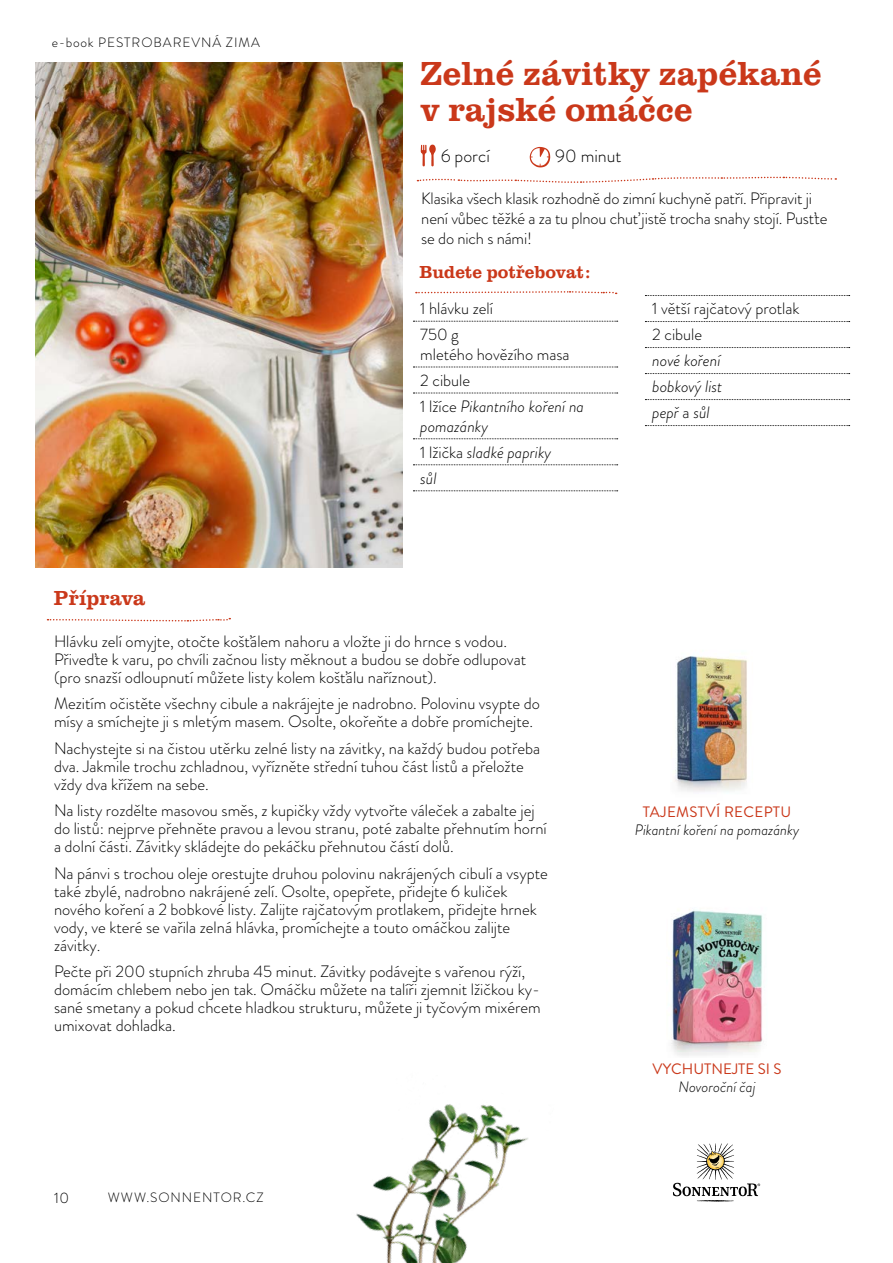
<style>
.page{position:relative;width:893px;height:1263px;background:#fff}
.page>*{position:absolute;margin:0;border:0;box-sizing:border-box;transform-origin:0 0}
.t1{font:500 34.5px/36px "Clarendon URWTOT";color:#ca381a}
.t2{font:500 21px "Clarendon URWTOT";color:#ca381a}
.t3{font:500 18px "Clarendon URWTOT";color:#ca381a}
.t4{font:300 18px "Brandon Grotesque";color:#000}
.t5{font:300 16.5px/18px "Brandon Grotesque";color:#000}
.t6{font:italic 300 16.5px/26px "Brandon Grotesque";color:#000}
.t7{font:italic 300 15.15px "Brandon Grotesque";color:#000}
.t8{font:15.15px "Brandon Grotesque";letter-spacing:.015em;color:#ca381a}
.t9{font:300 15px "Brandon Grotesque";color:#000}
.t10{font:300 13.5px "Brandon Grotesque";letter-spacing:.07em;color:#000}
.s1{font-style:italic}
.s2{font-style:normal}
</style>
<div class="page">
<svg style="left:673px;top:1143px;width:87px;height:58px"></svg>
<img style="left:35px;top:62px;width:367px;height:506px">
<svg style="left:413px;top:321px;width:205px;height:1px"></svg>
<svg style="left:413px;top:367px;width:205px;height:1px"></svg>
<svg style="left:413px;top:393px;width:205px;height:1px"></svg>
<svg style="left:413px;top:438px;width:205px;height:1px"></svg>
<svg style="left:413px;top:464px;width:205px;height:1px"></svg>
<svg style="left:413px;top:490px;width:205px;height:1px"></svg>
<svg style="left:645px;top:295px;width:205px;height:1px"></svg>
<svg style="left:645px;top:321px;width:205px;height:1px"></svg>
<svg style="left:645px;top:347px;width:205px;height:1px"></svg>
<svg style="left:645px;top:373px;width:205px;height:1px"></svg>
<svg style="left:645px;top:399px;width:205px;height:1px"></svg>
<svg style="left:645px;top:425px;width:205px;height:1px"></svg>
<svg style="left:417px;top:176px;width:419px;height:7px"></svg>
<svg style="left:48px;top:617px;width:182px;height:5px"></svg>
<img style="left:674px;top:656px;width:73px;height:136px">
<svg style="left:416px;top:291px;width:201px;height:4px"></svg>
<svg style="left:530px;top:147px;width:20px;height:20px"></svg>
<svg style="left:421px;top:144px;width:15px;height:22px"></svg>
<img style="left:356px;top:1104px;width:172px;height:159px">
<img style="left:670px;top:909px;width:93px;height:147px">
<p class="t10" style="left:52px;top:33px;width:209px">e-book PESTROBAREVNÁ ZIMA</p>
<h1 class="t1" style="left:420px;top:56px;width:403px">Zelné závitky zapékané v rajské omáčce</h1>
<p class="t4" style="left:441px;top:143px;width:51px">6 porcí</p>
<p class="t4" style="left:555px;top:143px;width:68px">90 minut</p>
<p class="t5" style="left:421px;top:189px;width:408px;line-height:19.8px">Klasika všech klasik rozhodně do zimní kuchyně patří. Připravit ji není vůbec těžké a za tu plnou chuť jistě trocha snahy stojí. Pusťte se do nich s námi!</p>
<p class="t3" style="left:419px;top:262px;width:173px">Budete potřebovat:</p>
<p class="t5" style="left:420px;top:295px;width:74px;line-height:26px">1 hlávku zelí<br>750 g</p>
<p class="t5" style="left:420px;top:341px;width:165px;line-height:26px">mletého hovězího masa<br>2 cibule<br>1 lžíce <span class="s1">Pikantního koření na</span></p>
<p class="t6" style="left:420px;top:413px;width:133px">pomazánky<br><span class="s2">1 lžička</span> sladké papriky sůl</p>
<p class="t5" style="left:652px;top:296px;width:149px;line-height:26px">1 větší rajčatový protlak<br>2 cibule</p>
<p class="t6" style="left:652px;top:348px;width:72px;text-align:justify">nové koření bobkový list pepř <span class="s2">a</span> sůl</p>
<p class="t2" style="left:54px;top:586px;width:93px">Příprava</p>
<p class="t5" style="left:54px;top:632px;width:474px">Hlávku zelí omyjte, otočte košťálem nahoru a vložte ji do hrnce s vodou.<br>Přiveďte k varu, po chvíli začnou listy měknout a budou se dobře odlupovat (pro snazší odloupnutí můžete listy kolem košťálu naříznout).</p>
<p class="t5" style="left:54px;top:694px;width:487px">Mezitím očistěte všechny cibule a nakrájejte je nadrobno. Polovinu vsypte do mísy a smíchejte ji s mletým masem. Osolte, okořeňte a dobře promíchejte.</p>
<p class="t5" style="left:54px;top:739px;width:488px">Nachystejte si na čistou utěrku zelné listy na závitky, na každý budou potřeba dva. Jakmile trochu zchladnou, vyřízněte střední tuhou část listů a přeložte vždy dva křížem na sebe.</p>
<p class="t5" style="left:54px;top:801px;width:494px">Na listy rozdělte masovou směs, z kupičky vždy vytvořte váleček a zabalte jej do listů: nejprve přehněte pravou a levou stranu, poté zabalte přehnutím horní a dolní části. Závitky skládejte do pekáčku přehnutou částí dolů.</p>
<p class="t5" style="left:54px;top:864px;width:495px">Na pánvi s trochou oleje orestujte druhou polovinu nakrájených cibulí a vsypte také zbylé, nadrobno nakrájené zelí. Osolte, opepřete, přidejte 6 kuliček nového koření a 2 bobkové listy. Zalijte rajčatovým protlakem, přidejte hrnek vody, ve které se vařila zelná hlávka, promíchejte a touto omáčkou zalijte závitky.</p>
<p class="t5" style="left:54px;top:962px;width:488px">Pečte při 200 stupních zhruba 45 minut. Závitky podávejte s vařenou rýží, domácím chlebem nebo jen tak. Omáčku můžete na talíři zjemnit lžičkou ky&shy;sané smetany a pokud chcete hladkou strukturu, můžete ji tyčovým mixérem umixovat dohladka.</p>
<p class="t9" style="left:54px;top:1187px;width:17px">10</p>
<p class="t10" style="left:108px;top:1188px;width:157px">WWW.SONNENTOR.CZ</p>
<p class="t8" style="left:643px;top:801px;width:150px">TAJEMSTVÍ RECEPTU</p>
<p class="t7" style="left:635px;top:819px;width:166px">Pikantní koření na pomazánky</p>
<p class="t8" style="left:653px;top:1058px;width:130px">VYCHUTNEJTE SI S</p>
<p class="t7" style="left:678px;top:1077px;width:79px">Novoroční čaj</p>
</div>
